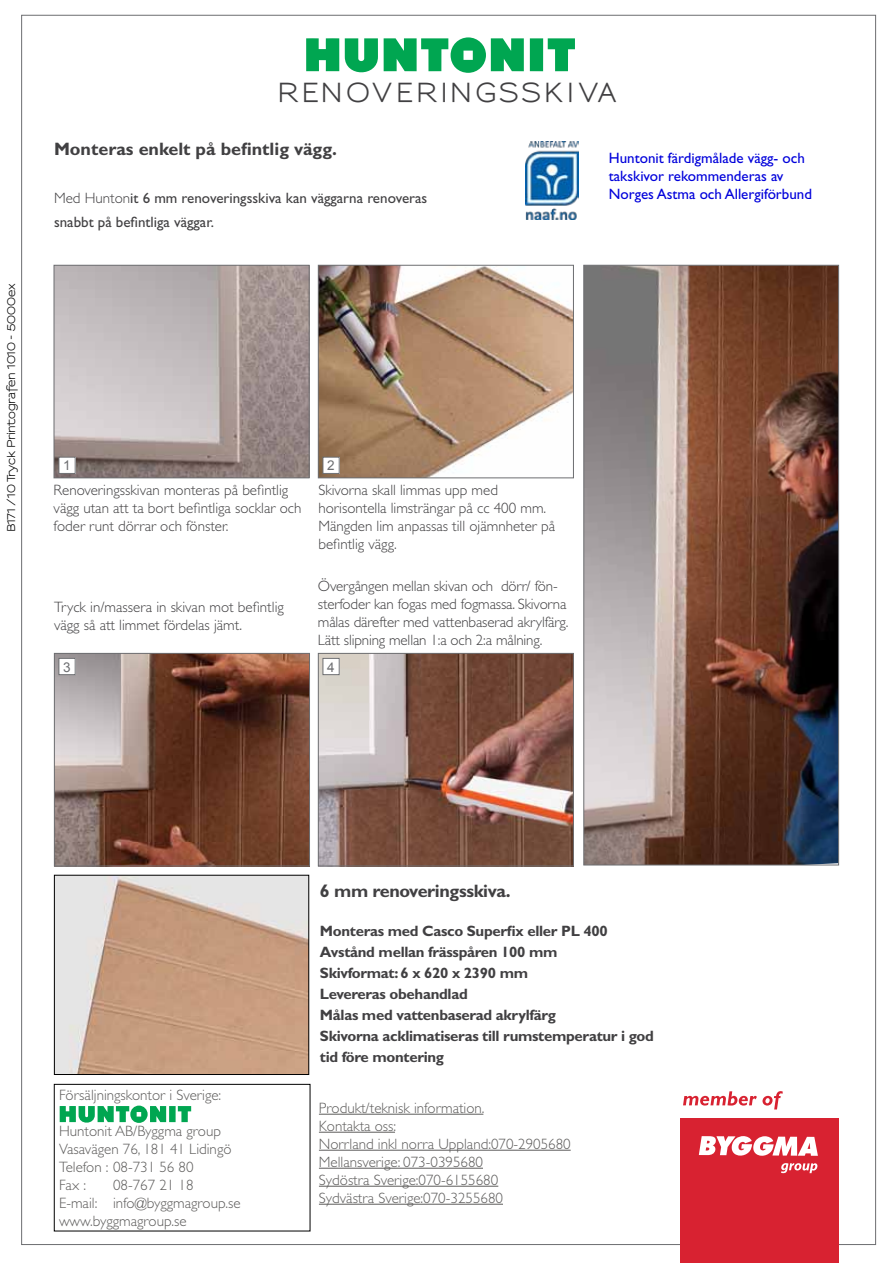
<style>
.page{position:relative;width:893px;height:1263px;background:#fff}
.page>*{position:absolute;margin:0;border:0;box-sizing:border-box;transform-origin:0 0}
.t1{font:700 25.5px "Sansumi";letter-spacing:.09em;color:#414042}
.t2{font:700 18px "Gill Sans Std";color:#414042}
.t3{font:700 18px "Gill Sans Std";letter-spacing:-.02em;color:#414042}
.t4{font:300 15px/18px "Gill Sans Std";color:#414042}
.t5{font:300 15px/18px "Gill Sans Std";color:#5d5c5b}
.t6{font:700 15px/21px "Gill Sans Std";letter-spacing:-.02em;color:#414042}
.t7{font:15px/18px "Gill Sans Std";color:#0000db}
.t8{font:15px/24px "Gill Sans Std";color:#414042}
.t9{font:13.5px "Arial";color:#6d6e71}
.t10{font:700 10.5px "Sansumi";letter-spacing:-.1em;color:#000}
.s1{font-weight:300}
</style>
<div class="page">
<img style="left:56px;top:655px;width:252px;height:209px">
<div style="left:54px;top:653px;width:256px;height:213px;border:1px solid #6d6e71"></div>
<img style="left:320px;top:655px;width:252px;height:209px">
<div style="left:318px;top:653px;width:256px;height:213px;border:1px solid #6d6e71"></div>
<img style="left:585px;top:267px;width:252px;height:596px">
<div style="left:583px;top:265px;width:256px;height:600px;border:1px solid #6d6e71"></div>
<img style="left:56px;top:877px;width:251px;height:196px">
<div style="left:54px;top:875px;width:255px;height:200px;border:1px solid #000"></div>
<img style="left:320px;top:267px;width:252px;height:209px">
<div style="left:318px;top:265px;width:256px;height:213px;border:1px solid #6d6e71"></div>
<img style="left:56px;top:267px;width:251px;height:209px">
<div style="left:54px;top:265px;width:255px;height:213px;border:1px solid #6d6e71"></div>
<div style="left:59px;top:457px;width:16px;height:16px;background:#fff"></div>
<div style="left:59px;top:457px;width:17px;height:17px;border:1px solid #6d6e71"></div>
<div style="left:323px;top:457px;width:16px;height:16px;background:#fff"></div>
<div style="left:323px;top:457px;width:17px;height:17px;border:1px solid #6d6e71"></div>
<div style="left:323px;top:658px;width:16px;height:17px;background:#fff"></div>
<div style="left:323px;top:658px;width:17px;height:17px;border:1px solid #6d6e71"></div>
<div style="left:59px;top:658px;width:16px;height:17px;background:#fff"></div>
<div style="left:59px;top:658px;width:17px;height:17px;border:1px solid #6d6e71"></div>
<svg style="left:345px;top:38px;width:33px;height:35px"></svg>
<svg style="left:548px;top:38px;width:27px;height:33px"></svg>
<svg style="left:306px;top:38px;width:33px;height:33px"></svg>
<div style="left:530px;top:38px;width:13px;height:33px;background:#00a651"></div>
<svg style="left:384px;top:37px;width:140px;height:36px"></svg>
<div style="left:680px;top:1118px;width:158px;height:145px;background:#d82231"></div>
<svg style="left:699px;top:1136px;width:119px;height:20px"></svg>
<svg style="left:781px;top:1163px;width:36px;height:10px"></svg>
<svg style="left:683px;top:1091px;width:100px;height:18px"></svg>
<img style="left:526px;top:142px;width:53px;height:77px">
<hr style="left:319px;top:1114px;width:164px;height:1px;background:#5d5c5b">
<hr style="left:319px;top:1132px;width:76px;height:1px;background:#5d5c5b">
<hr style="left:319px;top:1150px;width:252px;height:1px;background:#5d5c5b">
<hr style="left:319px;top:1168px;width:164px;height:1px;background:#5d5c5b">
<hr style="left:319px;top:1186px;width:179px;height:1px;background:#5d5c5b">
<hr style="left:319px;top:1204px;width:184px;height:1px;background:#5d5c5b">
<svg style="left:178px;top:1106px;width:13px;height:16px"></svg>
<div style="left:169px;top:1106px;width:7px;height:16px;background:#00a651"></div>
<svg style="left:60px;top:1105px;width:106px;height:18px"></svg>
<div style="left:54px;top:1084px;width:256px;height:147px;border:1px solid #000"></div>
<p class="t10" style="left:6px;top:532px;width:250px;rotate:-90deg">B171/10 TRYCK PRINTOGRAFEN 1010 - 5000EX</p>
<h1 class="t1" style="left:277px;top:78px;width:341px">RENOVERINGSSKIVA</h1>
<p class="t2" style="left:54px;top:139px;width:284px">Monteras enkelt på befintlig vägg.</p>
<p class="t8" style="left:54px;top:186px;width:375px"><span class="s1">Med Hunton</span>it 6 mm renoveringsskiva kan väggarna renoveras snabbt på befintliga väggar.</p>
<p class="t7" style="left:609px;top:149px;width:205px">Huntonit färdigmålade vägg- och takskivor rekommenderas av<br>Norges Astma och Allergiförbund</p>
<p class="t9" style="left:63px;top:457px;width:9px">1</p>
<p class="t9" style="left:327px;top:457px;width:9px">2</p>
<p class="t4" style="left:54px;top:481px;width:249px">Renoveringsskivan monteras på befintlig vägg utan att ta bort befintliga socklar och foder runt dörrar och fönster.</p>
<p class="t4" style="left:318px;top:481px;width:238px">Skivorna skall limmas upp med horisontella limsträngar på cc 400 mm.<br>Mängden lim anpassas till ojämnheter på befintlig vägg.</p>
<p class="t4" style="left:54px;top:598px;width:231px">Tryck in/massera in skivan mot befintlig vägg så att limmet fördelas jämt.</p>
<p class="t4" style="left:318px;top:577px;width:252px">Övergången mellan skivan och dörr/ fön&shy;sterfoder kan fogas med fogmassa. Skivorna målas därefter med vattenbaserad akrylfärg.<br>Lätt slipning mellan 1:a och 2:a målning.</p>
<p class="t9" style="left:63px;top:658px;width:9px">3</p>
<p class="t9" style="left:327px;top:658px;width:9px">4</p>
<p class="t5" style="left:59px;top:1086px;width:164px">Försäljningskontor i Sverige:</p>
<p class="t5" style="left:59px;top:1122px;width:174px">Huntonit AB/Byggma group<br>Vasavägen 76, 181 41 Lidingö<br>Telefon : 08-731 56 80<br>Fax :</p>
<p class="t5" style="left:59px;top:1176px;width:183px;text-indent:54px">08-767 21 18<br>E-mail: info@byggmagroup.se www.byggmagroup.se</p>
<p class="t3" style="left:320px;top:880px;width:192px">6 mm renoveringsskiva.</p>
<p class="t6" style="left:320px;top:920px;width:335px">Monteras med Casco Superfix eller PL 400<br>Avstånd mellan frässpåren 100 mm<br>Skivformat: 6 x 620 x 2390 mm<br>Levereras obehandlad<br>Målas med vattenbaserad akrylfärg<br>Skivorna acklimatiseras till rumstemperatur i god tid före montering</p>
<p class="t5" style="left:319px;top:1099px;width:253px">Produkt/teknisk information.<br>Kontakta oss:<br>Norrland inkl norra Uppland:070-2905680<br>Mellansverige: 073-0395680<br>Sydöstra Sverige:070-6155680<br>Sydvästra Sverige:070-3255680</p>
</div>
